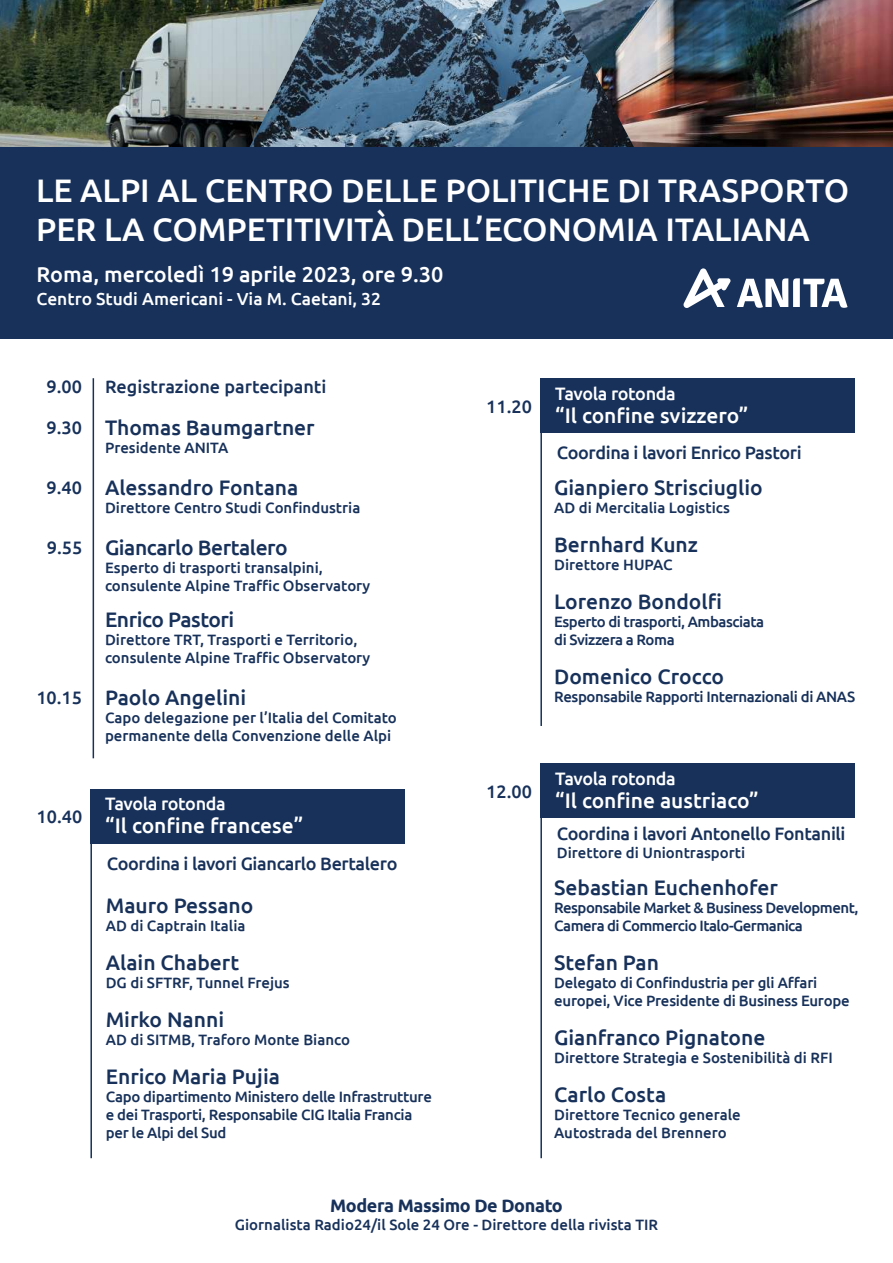
<style>
.page{position:relative;width:893px;height:1263px;background:#fff}
.page>*{position:absolute;margin:0;border:0;box-sizing:border-box;transform-origin:0 0}
.t1{font:500 32.55px/39.2px "Ubuntu";color:#fff}
.t2{font:500 21.6px "Ubuntu";color:#fff}
.t3{font:500 21px "Ubuntu";color:#17315a}
.t4{font:500 21px "Ubuntu";color:#fff}
.t5{font:500 21px "Ubuntu";letter-spacing:-.02em;color:#17315a}
.t6{font:500 18px "Ubuntu";letter-spacing:-.02em;color:#17315a}
.t7{font:500 18px "Ubuntu";letter-spacing:-.02em;color:#fff}
.t8{font:500 18px "Ubuntu";color:#17315a}
.t9{font:700 18px "Ubuntu";letter-spacing:-.02em;color:#17315a}
.t10{font:500 17.4px "Ubuntu";color:#fff}
.t11{font:500 15px/18px "Ubuntu";color:#17315a}
.t12{font:500 15px/18px "Ubuntu";letter-spacing:-.02em;color:#17315a}
.t13{font:500 15px/18px "Ubuntu";letter-spacing:-.035em;color:#17315a}
.t14{font:500 15px/18px "Ubuntu";letter-spacing:-.03em;color:#17315a}
.t15{font:500 15px "Ubuntu";letter-spacing:-.025em;color:#17315a}
.s1{font-size:18px}
</style>
<div class="page">
<img style="left:324px;top:0;width:232px;height:147px">
<img style="left:0;top:0;width:324px;height:147px">
<img style="left:556px;top:0;width:337px;height:147px">
<div style="left:0;top:147px;width:893px;height:192px;background:#17315a"></div>
<svg style="left:683px;top:268px;width:48px;height:40px"></svg>
<svg style="left:737px;top:278px;width:111px;height:30px"></svg>
<hr style="left:93px;top:378px;width:1px;height:380px;background:#17315a">
<div style="left:91px;top:789px;width:314px;height:54px;background:#17315a"></div>
<hr style="left:90px;top:789px;width:2px;height:369px;background:#17315a">
<div style="left:541px;top:378px;width:314px;height:55px;background:#17315a"></div>
<hr style="left:540px;top:378px;width:2px;height:348px;background:#17315a">
<div style="left:541px;top:763px;width:314px;height:55px;background:#17315a"></div>
<hr style="left:540px;top:763px;width:2px;height:395px;background:#17315a">
<h1 class="t1" style="left:36px;top:170px;width:814px">LE ALPI AL CENTRO DELLE POLITICHE DI TRASPORTO<br>PER LA COMPETITIVITÀ DELL’ECONOMIA ITALIANA</h1>
<h2 class="t2" style="left:36px;top:261px;width:408px">Roma, mercoledì 19 aprile 2023, ore 9.30</h2>
<p class="t10" style="left:36px;top:287px;width:346px">Centro Studi Americani - Via M. Caetani, 32</p>
<p class="t6" style="left:47px;top:375px;width:37px">9.00</p>
<p class="t8" style="left:105px;top:375px;width:223px">Registrazione partecipanti</p>
<h3 class="t3" style="left:47px;top:414px;width:270px"><span class="s1">9.30</span> Thomas Baumgartner</h3>
<p class="t11" style="left:105px;top:438px;width:125px">Presidente ANITA</p>
<h3 class="t3" style="left:47px;top:474px;width:253px"><span class="s1">9.40</span> Alessandro Fontana</h3>
<p class="t11" style="left:105px;top:498px;width:257px">Direttore Centro Studi Confindustria</p>
<h3 class="t5" style="left:47px;top:534px;width:242px"><span class="s1">9.55</span> Giancarlo Bertalero</h3>
<p class="t11" style="left:105px;top:558px;width:267px">Esperto di trasporti transalpini, consulente Alpine Traffic Observatory</p>
<h3 class="t5" style="left:105px;top:607px;width:131px">Enrico Pastori</h3>
<p class="t11" style="left:105px;top:630px;width:267px">Direttore TRT, Trasporti e Territorio, consulente Alpine Traffic Observatory</p>
<h3 class="t3" style="left:36px;top:684px;width:211px"><span class="s1">10.15</span> Paolo Angelini</h3>
<p class="t11" style="left:105px;top:708px;width:293px">Capo delegazione per l’Italia del Comitato permanente della Convenzione delle Alpi</p>
<p class="t6" style="left:37px;top:806px;width:47px">10.40</p>
<p class="t7" style="left:105px;top:793px;width:122px">Tavola rotonda</p>
<h3 class="t4" style="left:105px;top:812px;width:200px">“Il confine francese”</h3>
<p class="t6" style="left:107px;top:852px;width:292px">Coordina i lavori Giancarlo Bertalero</p>
<h3 class="t3" style="left:106px;top:892px;width:149px">Mauro Pessano</h3>
<p class="t11" style="left:106px;top:916px;width:141px">AD di Captrain Italia</p>
<h3 class="t3" style="left:106px;top:949px;width:135px">Alain Chabert</h3>
<p class="t11" style="left:106px;top:973px;width:186px">DG di SFTRF, Tunnel Frejus</p>
<h3 class="t3" style="left:106px;top:1006px;width:120px">Mirko Nanni</h3>
<p class="t11" style="left:106px;top:1030px;width:246px">AD di SITMB, Traforo Monte Bianco</p>
<h3 class="t3" style="left:106px;top:1063px;width:176px">Enrico Maria Pujia</h3>
<p class="t12" style="left:106px;top:1087px;width:328px">Capo dipartimento Ministero delle Infrastrutture e dei Trasporti, Responsabile CIG Italia Francia per le Alpi del Sud</p>
<p class="t6" style="left:486px;top:395px;width:47px">11.20</p>
<p class="t7" style="left:555px;top:382px;width:122px">Tavola rotonda</p>
<h3 class="t4" style="left:555px;top:402px;width:195px">“Il confine svizzero”</h3>
<p class="t6" style="left:557px;top:441px;width:246px">Coordina i lavori Enrico Pastori</p>
<h3 class="t3" style="left:554px;top:474px;width:210px">Gianpiero Strisciuglio</h3>
<p class="t11" style="left:554px;top:498px;width:177px">AD di Mercitalia Logistics</p>
<h3 class="t3" style="left:554px;top:531px;width:145px">Bernhard Kunz</h3>
<p class="t11" style="left:554px;top:555px;width:120px">Direttore HUPAC</p>
<h3 class="t3" style="left:554px;top:588px;width:169px">Lorenzo Bondolfi</h3>
<p class="t14" style="left:554px;top:612px;width:211px">Esperto di trasporti, Ambasciata di Svizzera a Roma</p>
<h3 class="t3" style="left:554px;top:663px;width:171px">Domenico Crocco</h3>
<p class="t15" style="left:554px;top:687px;width:302px">Responsabile Rapporti Internazionali di ANAS</p>
<p class="t6" style="left:486px;top:780px;width:47px">12.00</p>
<p class="t7" style="left:555px;top:767px;width:122px">Tavola rotonda</p>
<h3 class="t4" style="left:555px;top:787px;width:205px">“Il confine austriaco”</h3>
<p class="t6" style="left:557px;top:822px;width:290px">Coordina i lavori Antonello Fontanili</p>
<p class="t11" style="left:557px;top:843px;width:190px">Direttore di Uniontrasporti</p>
<h3 class="t3" style="left:554px;top:874px;width:225px">Sebastian Euchenhofer</h3>
<p class="t13" style="left:554px;top:898px;width:306px">Responsabile Market &amp; Business Development,<br>Camera di Commercio Italo-Germanica</p>
<h3 class="t3" style="left:554px;top:949px;width:106px">Stefan Pan</h3>
<p class="t11" style="left:554px;top:973px;width:297px">Delegato di Confindustria per gli Affari europei, Vice Presidente di Business Europe</p>
<h3 class="t3" style="left:554px;top:1024px;width:213px">Gianfranco Pignatone</h3>
<p class="t11" style="left:554px;top:1048px;width:280px">Direttore Strategia e Sostenibilità di RFI</p>
<h3 class="t3" style="left:554px;top:1081px;width:114px">Carlo Costa</h3>
<p class="t11" style="left:554px;top:1105px;width:188px">Direttore Tecnico generale<br>Autostrada del Brennero</p>
<p class="t9" style="left:330px;top:1195px;width:234px">Modera Massimo De Donato</p>
<p class="t11" style="left:235px;top:1215px;width:425px">Giornalista Radio24/il Sole 24 Ore - Direttore della rivista TIR</p>
</div>
